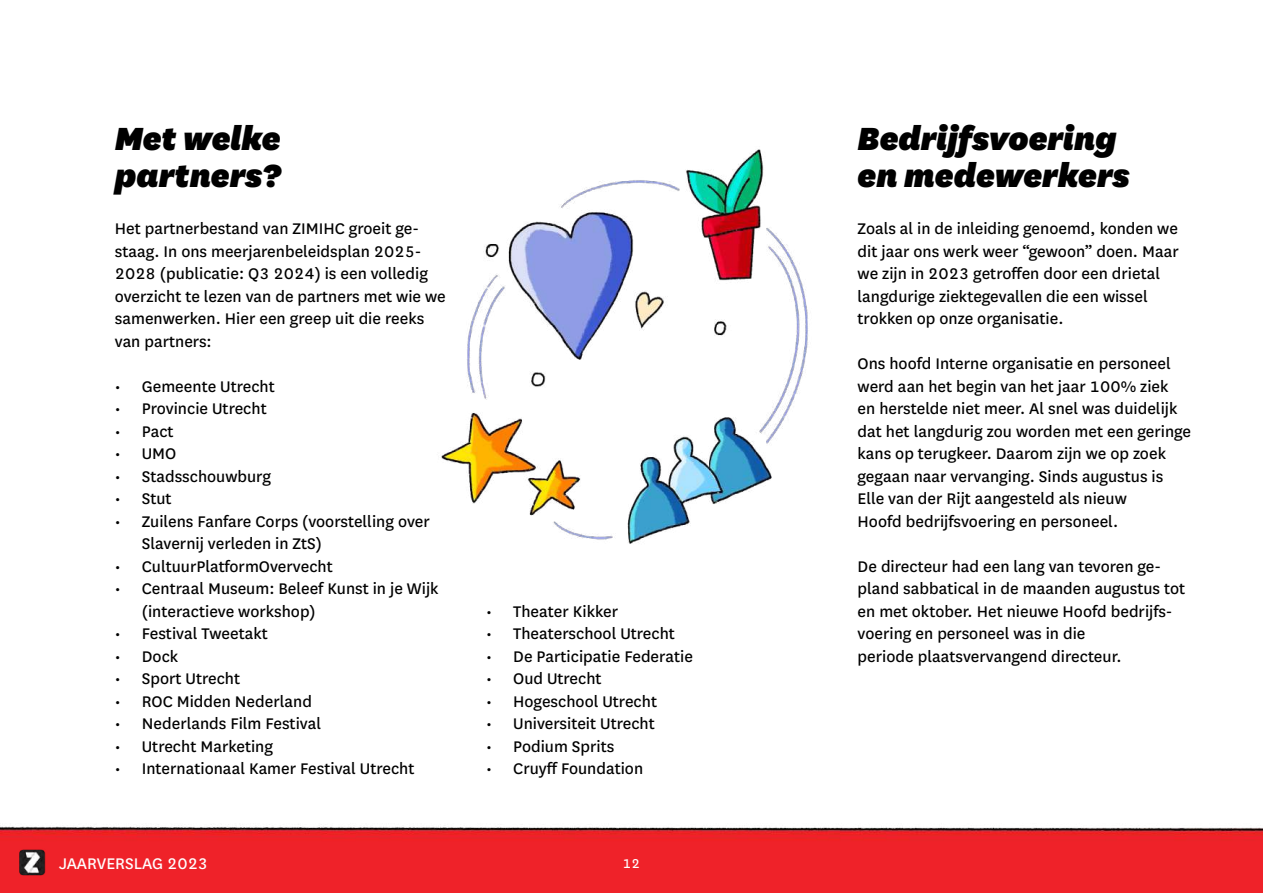
<style>
.page{position:relative;width:1263px;height:893px;background:#fff}
.page>*{position:absolute;margin:0;border:0;box-sizing:border-box;transform-origin:0 0}
.t1{font:italic 900 37.5px/37.5px "National";color:#000}
.t2{font:18px/22.5px "National";color:#000}
.t3{font:18px "National";color:#fff}
.t4{font:15px "National";color:#fff}
</style>
<div class="page">
<img style="left:0;top:826px;width:1263px;height:67px">
<img style="left:20px;top:849px;width:25px;height:27px">
<img style="left:441px;top:149px;width:367px;height:395px">
<h1 class="t1" style="left:115px;top:117px;width:168px">Met welke partners?</h1>
<p class="t2" style="left:115px;top:216px;width:333px">Het partnerbestand van ZIMIHC groeit ge&shy;staag. In ons meerjarenbeleidsplan 2025- 2028 (publicatie: Q3 2024) is een volledig overzicht te lezen van de partners met wie we samenwerken. Hier een greep uit die reeks van partners:</p>
<p class="t2" style="left:115px;top:374px;width:162px">• Gemeente Utrecht</p>
<p class="t2" style="left:115px;top:396px;width:153px">• Provincie Utrecht</p>
<p class="t2" style="left:115px;top:419px;width:60px">• Pact</p>
<p class="t2" style="left:115px;top:441px;width:63px">• UMO</p>
<p class="t2" style="left:115px;top:464px;width:158px">• Stadsschouwburg</p>
<p class="t2" style="left:115px;top:486px;width:58px">• Stut</p>
<p class="t2" style="left:142px;top:509px;width:290px;text-indent:-27px">• Zuilens Fanfare Corps (voorstelling over<br>Slavernij verleden in ZtS)</p>
<p class="t2" style="left:115px;top:554px;width:220px">• CultuurPlatformOvervecht</p>
<p class="t2" style="left:142px;top:576px;width:298px;text-indent:-27px">• Centraal Museum: Beleef Kunst in je Wijk (interactieve workshop)</p>
<p class="t2" style="left:115px;top:621px;width:155px">• Festival Tweetakt</p>
<p class="t2" style="left:115px;top:644px;width:65px">• Dock</p>
<p class="t2" style="left:115px;top:666px;width:127px">• Sport Utrecht</p>
<p class="t2" style="left:115px;top:689px;width:199px">• ROC Midden Nederland</p>
<p class="t2" style="left:115px;top:711px;width:208px">• Nederlands Film Festival</p>
<p class="t2" style="left:115px;top:734px;width:160px">• Utrecht Marketing</p>
<p class="t2" style="left:115px;top:756px;width:301px">• Internationaal Kamer Festival Utrecht</p>
<p class="t3" style="left:59px;top:852px;width:151px">JAARVERSLAG 2023</p>
<p class="t2" style="left:486px;top:599px;width:133px">• Theater Kikker</p>
<p class="t2" style="left:486px;top:621px;width:190px">• Theaterschool Utrecht</p>
<p class="t2" style="left:486px;top:644px;width:208px">• De Participatie Federatie</p>
<p class="t2" style="left:486px;top:666px;width:117px">• Oud Utrecht</p>
<p class="t2" style="left:486px;top:689px;width:172px">• Hogeschool Utrecht</p>
<p class="t2" style="left:486px;top:711px;width:170px">• Universiteit Utrecht</p>
<p class="t2" style="left:486px;top:734px;width:130px">• Podium Sprits</p>
<p class="t2" style="left:486px;top:756px;width:158px">• Cruyff Foundation</p>
<p class="t4" style="left:623px;top:853px;width:19px">12</p>
<h1 class="t1" style="left:857px;top:117px;width:274px">Bedrijfsvoering en medewerkers</h1>
<p class="t2" style="left:857px;top:216px;width:323px">Zoals al in de inleiding genoemd, konden we dit jaar ons werk weer “gewoon” doen. Maar we zijn in 2023 getroffen door een drietal langdurige ziektegevallen die een wissel trokken op onze organisatie.</p>
<p class="t2" style="left:857px;top:351px;width:335px">Ons hoofd Interne organisatie en personeel werd aan het begin van het jaar 100% ziek<br>en herstelde niet meer. Al snel was duidelijk dat het langdurig zou worden met een geringe kans op terugkeer. Daarom zijn we op zoek gegaan naar vervanging. Sinds augustus is Elle van der Rijt aangesteld als nieuw<br>Hoofd bedrijfsvoering en personeel.</p>
<p class="t2" style="left:857px;top:554px;width:329px">De directeur had een lang van tevoren ge&shy;pland sabbatical in de maanden augustus tot en met oktober. Het nieuwe Hoofd bedrijfs&shy;voering en personeel was in die<br>periode plaatsvervangend directeur.</p>
</div>
